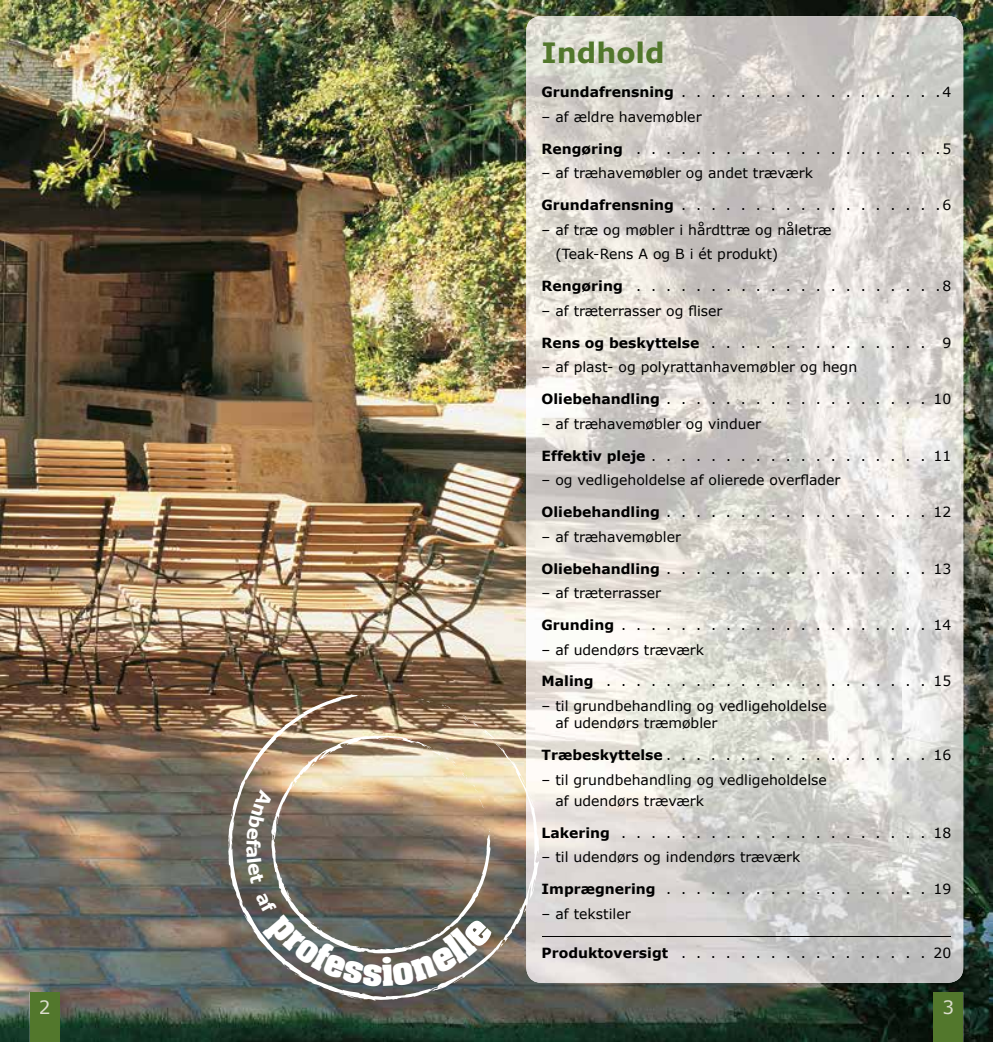
<style>
.page{position:relative;width:993px;height:1042px;background:#fff}
.page>*{position:absolute;margin:0;border:0;box-sizing:border-box;transform-origin:0 0}
.t1{font:700 28px "Verdana";color:#52772c}
.t2{font:18.38px "Verdana";color:#dcdece}
.t3{font:14px/24.5px "Verdana";color:#000}
.t4{font:700 14px "Verdana";color:#000}
.s1{font-weight:700}
.s2{font-weight:400}
</style>
<div class="page">
<img style="left:0;top:0;width:992px;height:1042px">
<img style="left:526px;top:16px;width:436px;height:967px">
<div style="left:30px;top:992px;width:30px;height:50px;background:#52772c"></div>
<div style="left:933px;top:992px;width:29px;height:50px;background:#52772c"></div>
<hr style="left:542px;top:936px;width:407px;height:1px;background:#000">
<img style="left:228px;top:694px;width:311px;height:307px">
<img style="left:246px;top:693px;width:294px;height:306px">
<h1 class="t1" style="left:541px;top:33px;width:125px">Indhold</h1>
<p class="t3" style="left:541px;top:80px;width:411px"><span class="s1">Grundafrensning</span> . . . . . . . . . . . . . . . . . .4</p>
<p class="t3" style="left:541px;top:104px;width:161px">– af ældre havemøbler</p>
<p class="t3" style="left:541px;top:136px;width:411px"><span class="s1">Rengøring</span> . . . . . . . . . . . . . . . . . . . . .5</p>
<p class="t3" style="left:541px;top:161px;width:273px">– af træhavemøbler og andet træværk</p>
<p class="t3" style="left:541px;top:193px;width:411px"><span class="s1">Grundafrensning</span> . . . . . . . . . . . . . . . . . .6</p>
<p class="t3" style="left:555px;top:217px;width:277px;text-indent:-14px">– af træ og møbler i hårdttræ og nåletræ (Teak-Rens A og B i ét produkt)</p>
<p class="t3" style="left:541px;top:274px;width:411px"><span class="s1">Rengøring</span> . . . . . . . . . . . . . . . . . . . . .8</p>
<p class="t3" style="left:541px;top:298px;width:182px">– af træterrasser og fliser</p>
<p class="t4" style="left:541px;top:333px;width:411px">Rens og beskyttelse <span class="s2">. . . . . . . . . . . . . . . 9</span></p>
<p class="t3" style="left:541px;top:355px;width:317px">– af plast- og polyrattanhavemøbler og hegn</p>
<p class="t3" style="left:541px;top:387px;width:411px"><span class="s1">Oliebehandling</span> . . . . . . . . . . . . . . . . . . 10</p>
<p class="t3" style="left:541px;top:411px;width:221px">– af træhavemøbler og vinduer</p>
<p class="t3" style="left:541px;top:443px;width:411px"><span class="s1">Effektiv pleje</span> . . . . . . . . . . . . . . . . . . . 11</p>
<p class="t3" style="left:541px;top:468px;width:300px">– og vedligeholdelse af olierede overflader</p>
<p class="t3" style="left:541px;top:499px;width:411px"><span class="s1">Oliebehandling</span> . . . . . . . . . . . . . . . . . . 12</p>
<p class="t3" style="left:541px;top:524px;width:141px">– af træhavemøbler</p>
<p class="t3" style="left:541px;top:556px;width:411px"><span class="s1">Oliebehandling</span> . . . . . . . . . . . . . . . . . . 13</p>
<p class="t3" style="left:541px;top:580px;width:121px">– af træterrasser</p>
<p class="t3" style="left:541px;top:612px;width:411px"><span class="s1">Grunding</span> . . . . . . . . . . . . . . . . . . . . . 14</p>
<p class="t3" style="left:541px;top:637px;width:164px">– af udendørs træværk</p>
<p class="t3" style="left:541px;top:669px;width:411px"><span class="s1">Maling</span> . . . . . . . . . . . . . . . . . . . . . . 15</p>
<p class="t3" style="left:555px;top:697px;width:273px;line-height:17.5px;text-indent:-14px">– til grundbehandling og vedligeholdelse af udendørs træmøbler</p>
<p class="t3" style="left:541px;top:743px;width:411px"><span class="s1">Træbeskyttelse</span> . . . . . . . . . . . . . . . . . . 16</p>
<p class="t3" style="left:555px;top:769px;width:273px;line-height:21px;text-indent:-14px">– til grundbehandling og vedligeholdelse af udendørs træværk</p>
<p class="t3" style="left:541px;top:820px;width:411px"><span class="s1">Lakering</span> . . . . . . . . . . . . . . . . . . . . . 18</p>
<p class="t3" style="left:541px;top:845px;width:260px">– til udendørs og indendørs træværk</p>
<p class="t3" style="left:541px;top:877px;width:411px"><span class="s1">Imprægnering</span> . . . . . . . . . . . . . . . . . . 19</p>
<p class="t3" style="left:541px;top:901px;width:91px">– af tekstiler</p>
<p class="t3" style="left:541px;top:941px;width:411px"><span class="s1">Produktoversigt</span> . . . . . . . . . . . . . . . . . 20</p>
<h2 class="t2" style="left:39px;top:994px;width:13px">2</h2>
<h2 class="t2" style="left:942px;top:994px;width:13px">3</h2>
</div>
